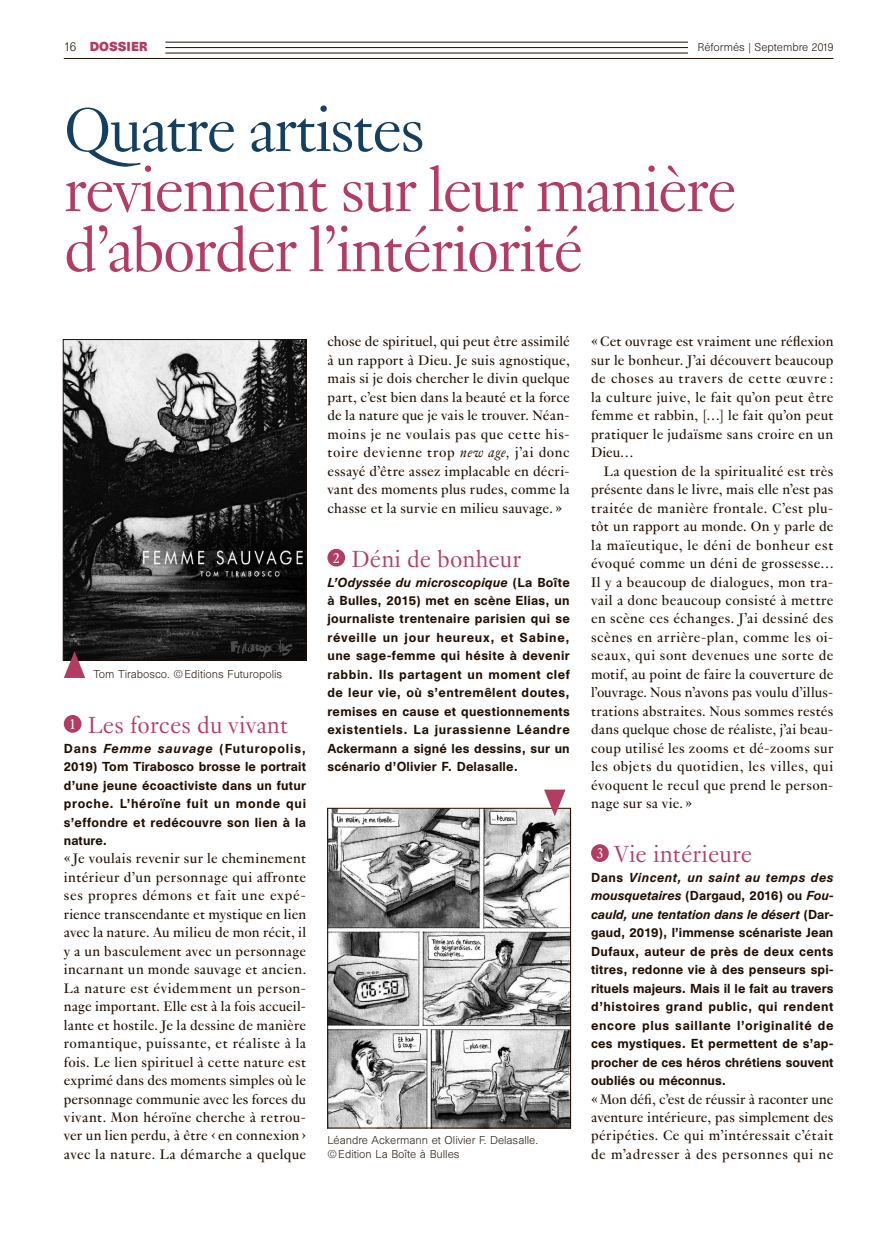
<style>
.page{position:relative;width:893px;height:1234px;background:#fff}
.page>*{position:absolute;margin:0;border:0;box-sizing:border-box;transform-origin:0 0}
.REF_Titres_indd{font:300 67.5px/60px "Genath";letter-spacing:-.03em;color:#b33d62}
.REF_Titres_indd-2{font:300 67.5px "Genath";letter-spacing:-.03em;color:#153f60}
.REF_Texte_indd{font:300 25.5px "Genath";letter-spacing:.005em;color:#b33d62}
.REF_Titres_indd-3{font:15.3px "Genath";color:#fff}
.REF_Texte_indd-2{font:15px/18.5px "Genath";letter-spacing:.025em;color:#200e00;text-align:justify}
.REF_Texte_indd-3{font:500 12px/18.5px "Unica SB";letter-spacing:.015em;color:#200e00;text-align:justify}
.t1{font:700 12px "Unica SB";color:#b33d62}
.REF_legendes_copyrig{font:300 10.5px "Unica SB";color:#200e00}
.s1{font-weight:300;color:#200e00}
.s2{font-family:"Unica SB Med Ita";font-weight:400}
.s3{font-style:italic}
</style>
<div class="page">
<div style="left:64px;top:714px;width:18px;height:18px;background:#b33d62;border-radius:50%"></div>
<div style="left:327px;top:548px;width:18px;height:18px;background:#b33d62;border-radius:50%"></div>
<div style="left:591px;top:844px;width:18px;height:17px;background:#b33d62;border-radius:50%"></div>
<img style="left:65px;top:341px;width:239px;height:317px">
<div style="left:63px;top:339px;width:243px;height:321px;border:1px solid #200e00"></div>
<img style="left:329px;top:809px;width:240px;height:316px">
<div style="left:327px;top:807px;width:244px;height:320px;border:1px solid #200e00"></div>
<svg style="left:544px;top:789px;width:22px;height:27px"></svg>
<svg style="left:64px;top:651px;width:21px;height:26px"></svg>
<hr style="left:64px;top:58px;width:769px;height:1px;background:#200e00">
<hr style="left:165px;top:53px;width:523px;height:1px;background:#200e00">
<hr style="left:165px;top:47px;width:523px;height:1px;background:#200e00">
<hr style="left:165px;top:42px;width:523px;height:1px;background:#200e00">
<p class="t1" style="left:64px;top:39px;width:85px"><span class="s1">16</span> DOSSIER</p>
<p class="REF_legendes_copyrig" style="left:697px;top:41px;width:137px">Réformés | Septembre 2019</p>
<p class="REF_Titres_indd-2" style="left:64px;top:82px;width:363px">Quatre artistes</p>
<p class="REF_Titres_indd" style="left:64px;top:155px;width:674px">reviennent sur leur manière d’aborder l’intériorité</p>
<p class="REF_legendes_copyrig" style="left:94px;top:668px;width:190px">Tom Tirabosco. ©Editions Futuropolis</p>
<p class="REF_Titres_indd-3" style="left:69px;top:713px;width:9px">1</p>
<p class="REF_Texte_indd" style="left:88px;top:706px;width:202px">Les forces du vivant</p>
<p class="REF_Texte_indd-3" style="left:64px;top:739px;width:244px">Dans <span class="s2">Femme sauvage</span> (Futuropolis, 2019) Tom Tirabosco brosse le portrait d’une jeune écoactiviste dans un futur proche. L’héroïne fuit un monde qui s’effondre et redécouvre son lien à la nature.</p>
<p class="REF_Texte_indd-2" style="left:64px;top:848px;width:244px">« Je voulais revenir sur le cheminement intérieur d’un personnage qui affronte ses propres démons et fait une expé&shy;rience transcendante et mystique en lien avec la nature. Au milieu de mon récit, il y a un basculement avec un personnage incarnant un monde sauvage et ancien.<br>La nature est évidemment un person&shy;nage important. Elle est à la fois accueil&shy;lante et hostile. Je la dessine de manière romantique, puissante, et réaliste à la fois. Le lien spirituel à cette nature est exprimé dans des moments simples où le personnage communie avec les forces du vivant. Mon héroïne cherche à retrou&shy;ver un lien perdu, à être ‹ en connexion › avec la nature. La démarche a quelque</p>
<p class="REF_Texte_indd-2" style="left:327px;top:331px;width:244px">chose de spirituel, qui peut être assimilé à un rapport à Dieu. Je suis agnostique, mais si je dois chercher le divin quelque part, c’est bien dans la beauté et la force de la nature que je vais le trouver. Néan&shy;moins je ne voulais pas que cette his&shy;toire devienne trop <span class="s3">new age,</span> j’ai donc essayé d’être assez implacable en décri&shy;vant des moments plus rudes, comme la chasse et la survie en milieu sauvage. »</p>
<p class="REF_Titres_indd-3" style="left:333px;top:547px;width:9px">2</p>
<p class="REF_Texte_indd" style="left:351px;top:540px;width:171px">Déni de bonheur</p>
<p class="REF_Texte_indd-3" style="left:327px;top:573px;width:244px"><span class="s2">L’Odyssée du microscopique</span> (La Boîte à Bulles, 2015) met en scène Elias, un journaliste trentenaire parisien qui se réveille un jour heureux, et Sabine, une sage-femme qui hésite à devenir rabbin. Ils partagent un moment clef de leur vie, où s’entremêlent doutes, remises en cause et questionnements existentiels. La jurassienne Léandre Ackermann a signé les dessins, sur un scénario d’Olivier F. Delasalle.</p>
<p class="REF_legendes_copyrig" style="left:327px;top:1133px;width:212px">Léandre Ackermann et Olivier F. Delasalle.</p>
<p class="REF_legendes_copyrig" style="left:327px;top:1147px;width:134px">©Edition La Boîte à Bulles</p>
<p class="REF_Texte_indd-2" style="left:591px;top:331px;width:244px">« Cet ouvrage est vraiment une réflexion sur le bonheur. J’ai découvert beaucoup de choses au travers de cette œuvre : la culture juive, le fait qu’on peut être femme et rabbin, […] le fait qu’on peut pratiquer le judaïsme sans croire en un Dieu…</p>
<p class="REF_Texte_indd-2" style="left:591px;top:460px;width:244px;text-indent:13px">La question de la spiritualité est très présente dans le livre, mais elle n’est pas traitée de manière frontale. C’est plu&shy;tôt un rapport au monde. On y parle de la maïeutique, le déni de bonheur est évoqué comme un déni de grossesse… Il y a beaucoup de dialogues, mon tra&shy;vail a donc beaucoup consisté à mettre en scène ces échanges. J’ai dessiné des scènes en arrière-plan, comme les oi&shy;seaux, qui sont devenues une sorte de motif, au point de faire la couverture de l’ouvrage. Nous n’avons pas voulu d’illus&shy;trations abstraites. Nous sommes restés dans quelque chose de réaliste, j’ai beau&shy;coup utilisé les zooms et dé-zooms sur les objets du quotidien, les villes, qui évoquent le recul que prend le person&shy;nage sur sa vie. »</p>
<p class="REF_Titres_indd-3" style="left:596px;top:842px;width:9px">3</p>
<p class="REF_Texte_indd" style="left:614px;top:835px;width:140px">Vie intérieure</p>
<p class="REF_Texte_indd-3" style="left:591px;top:868px;width:244px">Dans <span class="s2">Vincent, un saint au temps des mousquetaires</span> (Dargaud, 2016) ou <span class="s2">Fou&shy;cauld, une tentation dans le désert</span> (Dar&shy;gaud, 2019), l’immense scénariste Jean Dufaux, auteur de près de deux cents titres, redonne vie à des penseurs spi&shy;rituels majeurs. Mais il le fait au travers d’histoires grand public, qui rendent encore plus saillante l’originalité de ces mystiques. Et permettent de s’ap&shy;procher de ces héros chrétiens souvent oubliés ou méconnus.</p>
<p class="REF_Texte_indd-2" style="left:591px;top:1088px;width:244px">« Mon défi, c’est de réussir à raconter une aventure intérieure, pas simplement des péripéties. Ce qui m’intéressait c’était de m’adresser à des personnes qui ne</p>
</div>
